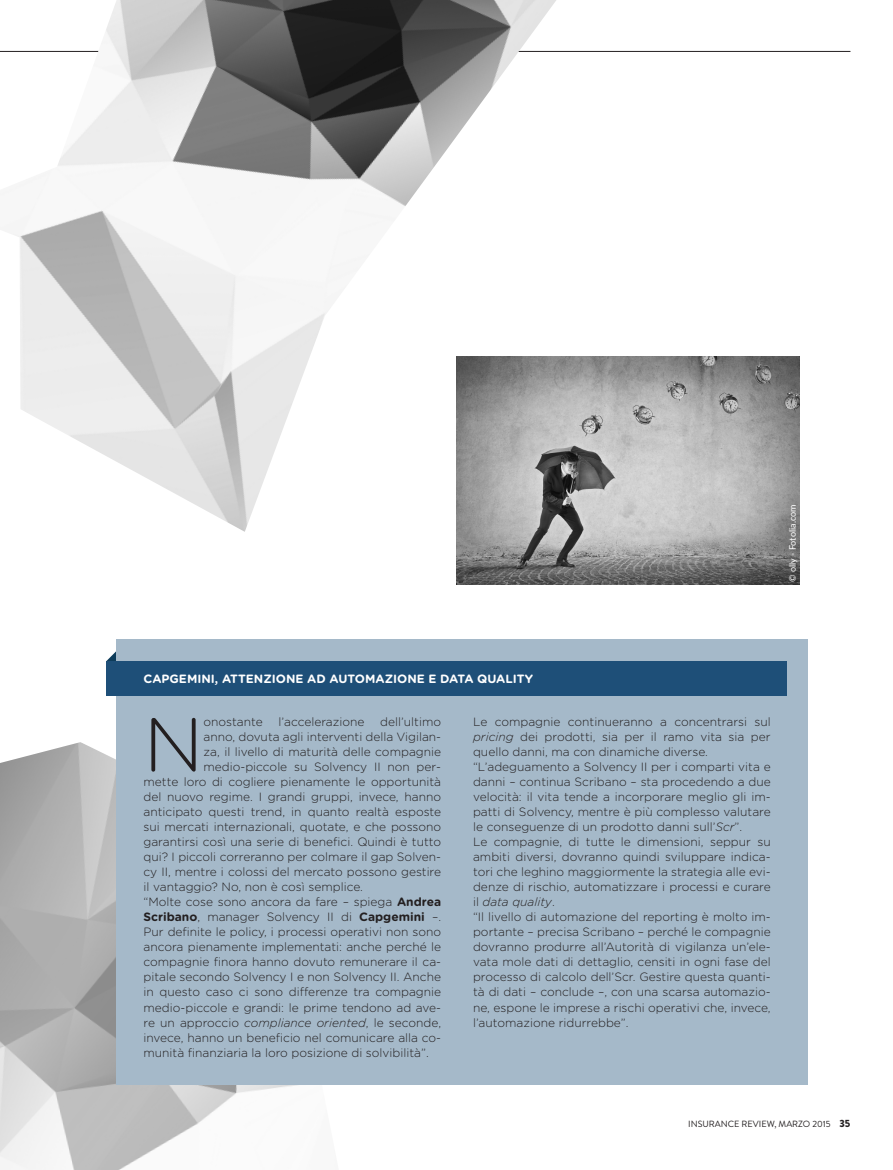
<style>
.page{position:relative;width:893px;height:1170px;background:#fff}
.page>*{position:absolute;margin:0;border:0;box-sizing:border-box;transform-origin:0 0}
.t1{font:300 75.9px "Gotham Rounded";color:#231f20}
.t2{font:300 12px/15px "Gotham Rounded";color:#231f20;text-align:justify}
.t3{font:700 12px "Gotham Rounded";color:#fff}
.t4{font:9px "Brandon Grotesque";color:#231f20}
.t5{font:9px "Lato";color:#fff}
.s1{font-style:italic}
.s2{font-weight:700}
.s3{font-weight:900;font-size:10.5px}
</style>
<div class="page">
<img style="left:0;top:742px;width:341px;height:427px">
<hr style="left:0;top:51px;width:850px;height:1px;background:#231f20">
<svg style="left:106px;top:650px;width:11px;height:11px"></svg>
<div style="left:117px;top:639px;width:691px;height:445px;background:#a5b9c9"></div>
<div style="left:106px;top:661px;width:681px;height:34px;background:#1e4f78"></div>
<img style="left:456px;top:356px;width:343px;height:229px">
<img style="left:0;top:0;width:556px;height:531px">
<p class="t5" style="left:786px;top:581px;width:79px;rotate:-90deg">© olly - Fotolia.com</p>
<p class="t3" style="left:144px;top:669px;width:391px">CAPGEMINI, ATTENZIONE AD AUTOMAZIONE E DATA QUALITY</p>
<p class="t2" style="left:473px;top:714px;width:299px">Le compagnie continueranno a concentrarsi sul <span class="s1">pricing</span> dei prodotti, sia per il ramo vita sia per quello danni, ma con dinamiche diverse.</p>
<p class="t2" style="left:473px;top:759px;width:299px">“L’adeguamento a Solvency II per i comparti vita e danni – continua Scribano – sta procedendo a due velocità: il vita tende a incorporare meglio gli im&shy;patti di Solvency, mentre è più complesso valutare le conseguenze di un prodotto danni sull’<span class="s1">Scr</span>”.</p>
<p class="t2" style="left:473px;top:834px;width:299px">Le compagnie, di tutte le dimensioni, seppur su ambiti diversi, dovranno quindi sviluppare indica&shy;tori che leghino maggiormente la strategia alle evi&shy;denze di rischio, automatizzare i processi e curare il <span class="s1">data quality</span>.</p>
<p class="t2" style="left:473px;top:909px;width:299px">“Il livello di automazione del reporting è molto im&shy;portante – precisa Scribano – perché le compagnie dovranno produrre all’Autorità di vigilanza un’ele&shy;vata mole dati di dettaglio, censiti in ogni fase del processo di calcolo dell’Scr. Gestire questa quanti&shy;tà di dati – conclude –, con una scarsa automazio&shy;ne, espone le imprese a rischi operativi che, invece, l’automazione ridurrebbe”.</p>
<p class="t1" style="left:144px;top:693px;width:61px">N</p>
<p class="t2" style="left:203px;top:714px;width:61px">onostante</p>
<p class="t2" style="left:279px;top:714px;width:87px">l’accelerazione</p>
<p class="t2" style="left:380px;top:714px;width:62px">dell’ultimo</p>
<p class="t2" style="left:203px;top:729px;width:239px">anno, dovuta agli interventi della Vigilan-</p>
<p class="t2" style="left:203px;top:744px;width:239px">za, il livello di maturità delle compagnie</p>
<p class="t2" style="left:203px;top:759px;width:239px">medio-piccole su Solvency II non per-</p>
<p class="t2" style="left:144px;top:774px;width:299px">mette loro di cogliere pienamente le opportunità</p>
<p class="t2" style="left:144px;top:789px;width:299px">del nuovo regime. I grandi gruppi, invece, hanno</p>
<p class="t2" style="left:144px;top:804px;width:299px">anticipato questi trend, in quanto realtà esposte</p>
<p class="t2" style="left:144px;top:819px;width:299px">sui mercati internazionali, quotate, e che possono</p>
<p class="t2" style="left:144px;top:834px;width:299px">garantirsi così una serie di benefici. Quindi è tutto</p>
<p class="t2" style="left:144px;top:849px;width:299px">qui? I piccoli correranno per colmare il gap Solven-</p>
<p class="t2" style="left:144px;top:864px;width:299px">cy II, mentre i colossi del mercato possono gestire</p>
<p class="t2" style="left:144px;top:879px;width:221px">il vantaggio? No, non è così semplice.</p>
<p class="t2" style="left:144px;top:894px;width:299px">“Molte cose sono ancora da fare – spiega <span class="s2">Andrea Scribano</span>, manager Solvency II di <span class="s2">Capgemini</span> –.<br>Pur definite le policy, i processi operativi non sono ancora pienamente implementati: anche perché le compagnie finora hanno dovuto remunerare il ca&shy;pitale secondo Solvency I e non Solvency II. Anche in questo caso ci sono differenze tra compagnie medio-piccole e grandi: le prime tendono ad ave&shy;re un approccio <span class="s1">compliance oriented</span>, le seconde, invece, hanno un beneficio nel comunicare alla co&shy;munità finanziaria la loro posizione di solvibilità”.</p>
<p class="t4" style="left:688px;top:1117px;width:164px">INSURANCE REVIEW, MARZO 2015 <span class="s3">35</span></p>
</div>
